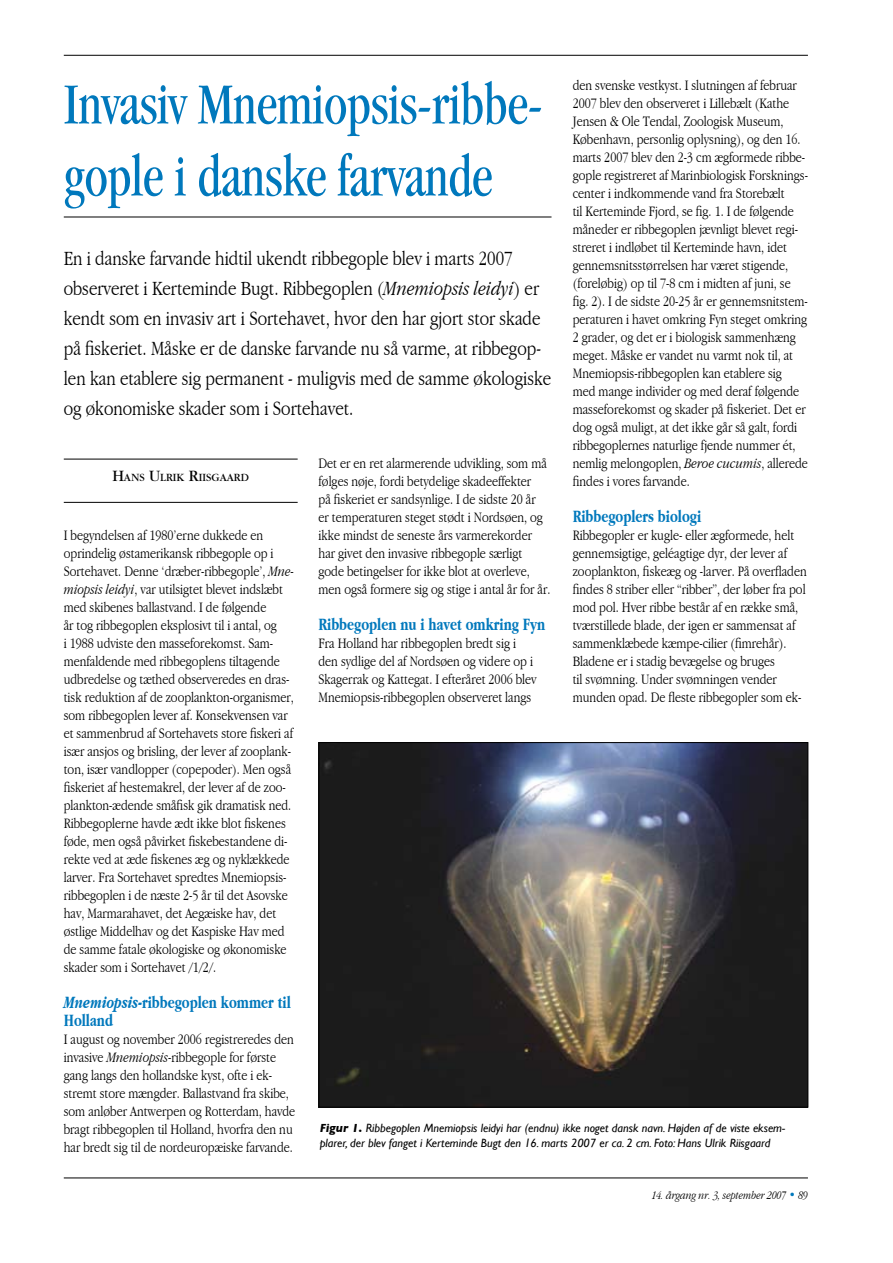
<style>
.page{position:relative;width:893px;height:1263px;background:#fff}
.page>*{position:absolute;margin:0;border:0;box-sizing:border-box;transform-origin:0 0}
.t1{font:condensed 60px/72px "Garamond";letter-spacing:-.01em;color:#0078bc;scale:.9 1}
.t2{font:300 condensed 21px/30px "Garamond";color:#000}
.t3{font:700 condensed 18px/18px "Garamond";color:#0078bc;scale:.9 1}
.t4{font:300 condensed 15px/18px "Garamond";color:#000}
.t5{font:italic 12px/15px "Gill Sans";color:#000}
.t6{font:italic 300 condensed 12px "Garamond";color:#000}
.t7{font:11.55px "Garamond";color:#000}
.s1{font-style:italic}
.s2{font-size:16.5px}
.s3{font-weight:700}
.s4{color:#0078bc}
</style>
<div class="page">
<hr style="left:64px;top:1178px;width:744px;height:1px;background:#000">
<svg style="left:649px;top:1177px;width:159px;height:2px"></svg>
<hr style="left:64px;top:55px;width:744px;height:1px;background:#000">
<hr style="left:64px;top:217px;width:487px;height:1px;background:#000">
<hr style="left:64px;top:459px;width:234px;height:1px;background:#000">
<hr style="left:64px;top:502px;width:234px;height:1px;background:#000">
<svg style="left:110px;top:458px;width:142px;height:2px"></svg>
<img style="left:321px;top:744px;width:485px;height:361px">
<p class="t4" style="left:573px;top:76px;width:237px">den svenske vestkyst. I slutningen af februar 2007 blev den observeret i Lillebælt (Kathe Jensen &amp; Ole Tendal, Zoologisk Museum, København, personlig oplysning), og den 16. marts 2007 blev den 2-3 cm ægformede ribbe&shy;gople registreret af Marinbiologisk Forsknings&shy;center i indkommende vand fra Storebælt<br>til Kerteminde Fjord, se fig. 1. I de følgende måneder er ribbegoplen jævnligt blevet regi&shy;streret i indløbet til Kerteminde havn, idet gennemsnitsstørrelsen har været stigende, (foreløbig) op til 7-8 cm i midten af juni, se fig. 2). I de sidste 20-25 år er gennemsnitstem&shy;peraturen i havet omkring Fyn steget omkring 2 grader, og det er i biologisk sammenhæng meget. Måske er vandet nu varmt nok til, at Mnemiopsis-ribbegoplen kan etablere sig med mange individer og med deraf følgende masseforekomst og skader på fiskeriet. Det er dog også muligt, at det ikke går så galt, fordi ribbegoplernes naturlige fjende nummer ét, nemlig melongoplen, <span class="s1">Beroe cucumis</span>, allerede findes i vores farvande.</p>
<p class="t3" style="left:573px;top:507px;width:144px">Ribbegoplers biologi</p>
<p class="t4" style="left:573px;top:526px;width:235px">Ribbegopler er kugle- eller ægformede, helt gennemsigtige, geléagtige dyr, der lever af zooplankton, fiskeæg og -larver. På overfladen findes 8 striber eller “ribber”, der løber fra pol mod pol. Hver ribbe består af en række små, tværstillede blade, der igen er sammensat af sammenklæbede kæmpe-cilier (fimrehår).<br>Bladene er i stadig bevægelse og bruges<br>til svømning. Under svømningen vender munden opad. De fleste ribbegopler som ek-</p>
<h1 class="t1" style="left:64px;top:68px;width:534px">Invasiv Mnemiopsis-ribbe&shy;gople i danske farvande</h1>
<p class="t2" style="left:64px;top:243px;width:489px">En i danske farvande hidtil ukendt ribbegople blev i marts 2007 obser-veret i Kerteminde Bugt. Ribbegoplen (<span class="s1">Mnemiopsis leidyi</span>) er kendt som en invasiv art i Sortehavet, hvor den har gjort stor skade på fiskeriet. Måske er de danske farvande nu så varme, at ribbegop&shy;len kan etablere sig permanent - muligvis med de samme økologiske og økonomiske skader som i Sortehavet.</p>
<p class="t4" style="left:319px;top:454px;width:233px">Det er en ret alarmerende udvikling, som må følges nøje, fordi betydelige skadeeffekter<br>på fiskeriet er sandsynlige. I de sidste 20 år<br>er temperaturen steget stødt i Nordsøen, og ikke mindst de seneste års varmerekorder har givet den invasive ribbegople særligt gode betingelser for ikke blot at overleve, men også formere sig og stige i antal år for år.</p>
<p class="t3" style="left:319px;top:615px;width:253px">Ribbegoplen nu i havet omkring Fyn</p>
<p class="t4" style="left:319px;top:634px;width:220px">Fra Holland har ribbegoplen bredt sig i den sydlige del af Nordsøen og videre op i Skagerrak og Kattegat. I efteråret 2006 blev Mnemiopsis-ribbegoplen observeret langs</p>
<p class="t7" style="left:112px;top:471px;width:138px"><span class="s2">H</span>ANS <span class="s2">U</span>LRIK <span class="s2">R</span>IISGAARD</p>
<p class="t4" style="left:64px;top:526px;width:232px">I begyndelsen af 1980’erne dukkede en op---rindelig østamerikansk ribbegople op i Sortehavet. Denne ‘dræber-ribbegople’, <span class="s1">Mne&shy;miopsis leidyi</span>, var utilsigtet blevet indslæbt med skibenes ballastvand. I de følgende<br>år tog ribbegoplen eksplosivt til i antal, og<br>i 1988 udviste den masseforekomst. Sam&shy;menfaldende med ribbegoplens tiltagende udbredelse og tæthed observeredes en dras&shy;tisk reduktion af de zooplankton-organismer, som ribbegoplen lever af. Konsekvensen var et sammenbrud af Sortehavets store fiskeri af især ansjos og brisling, der lever af zooplank&shy;ton, især vandlopper (copepoder). Men også fiskeriet af hestemakrel, der lever af de zoo&shy;plankton-ædende småfisk gik dramatisk ned.<br>Ribbegoplerne havde ædt ikke blot fiskenes føde, men også påvirket fiskebestandene di&shy;rekte ved at æde fiskenes æg og nyklækkede larver. Fra Sortehavet spredtes Mnemiopsis&shy;ribbegoplen i de næste 2-5 år til det Asovske hav, Marmarahavet, det Aegæiske hav, det østlige Middelhav og det Kaspiske Hav med de samme fatale økologiske og økonomiske skader som i Sortehavet /1/2/.</p>
<p class="t3" style="left:64px;top:993px;width:254px"><span class="s1">Mnemiopsis</span>-ribbegoplen kommer til<br>Holland</p>
<p class="t4" style="left:64px;top:1030px;width:233px">I august og november 2006 registreredes den invasive <span class="s1">Mnemiopsis</span>-ribbegople for første gang langs den hollandske kyst, ofte i ek&shy;stremt store mængder. Ballastvand fra skibe, som anløber Antwerpen og Rotterdam, havde bragt ribbegoplen til Holland, hvorfra den nu har bredt sig til de nordeuropæiske farvande.</p>
<p class="t5" style="left:320px;top:1120px;width:467px"><span class="s3">Figur 1.</span> Ribbegoplen Mnemiopsis leidyi har (endnu) ikke noget dansk navn. Højden af de viste eksem&shy;plarer, der blev fanget i Kerteminde Bugt den 16. marts 2007 er ca. 2 cm. Foto: Hans Ulrik Riisgaard</p>
<p class="t6" style="left:652px;top:1189px;width:158px">14. årgang nr. 3, september 2007 <span class="s4">•</span> 89</p>
</div>
